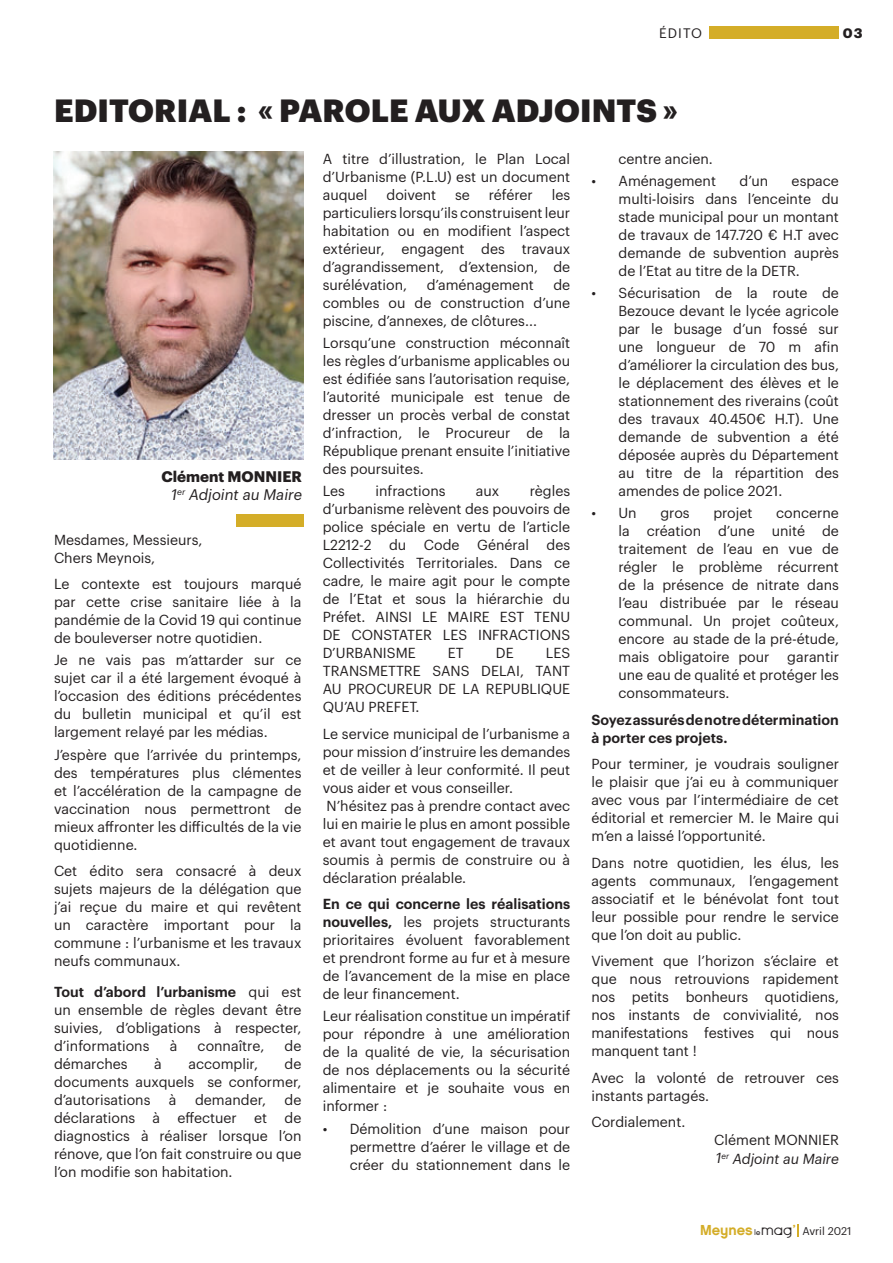
<style>
.page{position:relative;width:893px;height:1263px;background:#fff}
.page>*{position:absolute;margin:0;border:0;box-sizing:border-box;transform-origin:0 0}
.t1{font:900 31.5px "Graphik";letter-spacing:.005em;color:#231f20}
.t2{font:italic 15px/18px "Graphik";color:#231f20;text-align:right}
.t3{font:14.4px "Chalet New York Nineteen Eighty";color:#d4ad28}
.t4{font:14.25px/18px "Graphik";color:#231f20;text-align:justify}
.t5{font:600 14.25px/18px "Graphik";color:#231f20}
.t6{font:italic 14.25px/18.1px "Graphik";color:#231f20}
.t7{font:13.5px "Graphik";letter-spacing:.075em;color:#231f20}
.t8{font:700 13.5px "Graphik";color:#231f20}
.t9{font:10.95px "Graphik";color:#231f20}
.s1{font-weight:700;font-style:normal}
.s2{font-weight:600}
.s3{font-style:normal}
.s4{font-family:"Harry Plain";font-size:7.95px;color:#231f20}
.s5{font-family:"Seraphic Organism";font-size:13.5px;color:#231f20}
</style>
<div class="page">
<svg style="left:798px;top:1224px;width:1px;height:13px"></svg>
<div style="left:709px;top:26px;width:130px;height:13px;background:#d4ad28"></div>
<div style="left:236px;top:514px;width:67px;height:12px;background:#d4ad28"></div>
<img style="left:53px;top:152px;width:250px;height:307px">
<p class="t7" style="left:659px;top:23px;width:44px">ÉDITO</p>
<p class="t8" style="left:843px;top:23px;width:21px">03</p>
<h1 class="t1" style="left:54px;top:86px;width:625px">EDITORIAL : « PAROLE AUX ADJOINTS »</h1>
<p class="t2" style="left:162px;top:466px;width:142px"><span class="s1">Clément MONNIER<br></span>1<sup>er</sup> Adjoint au Maire</p>
<p class="t4" style="left:54px;top:529px;width:150px">Mesdames, Messieurs,<br>Chers Meynois,</p>
<p class="t4" style="left:54px;top:574px;width:249px">Le contexte est toujours marqué par cette crise sanitaire liée à la pandémie de la Covid 19 qui continue de bouleverser notre quotidien.</p>
<p class="t4" style="left:54px;top:650px;width:249px">Je ne vais pas m’attarder sur ce sujet car il a été largement évoqué à l’occasion des éditions précédentes du bulletin municipal et qu’il est largement relayé par les médias.</p>
<p class="t4" style="left:54px;top:744px;width:249px">J’espère que l’arrivée du printemps, des températures plus clémentes et l’accélération de la campagne de vaccination nous permettront de mieux affronter les difficultés de la vie quotidienne.</p>
<p class="t4" style="left:54px;top:861px;width:249px">Cet édito sera consacré à deux sujets majeurs de la délégation que j’ai reçue du maire et qui revêtent un caractère important pour la commune : l’urbanisme et les travaux neufs communaux.</p>
<p class="t4" style="left:54px;top:981px;width:249px"><span class="s2">Tout d’abord l’urbanisme</span> qui est un ensemble de règles devant être suivies, d’obligations à respecter, d’informations</p>
<p class="t4" style="left:170px;top:1035px;width:9px">à</p>
<p class="t4" style="left:198px;top:1035px;width:68px">connaître,</p>
<p class="t4" style="left:285px;top:1035px;width:18px">de</p>
<p class="t4" style="left:54px;top:1053px;width:75px">démarches</p>
<p class="t4" style="left:154px;top:1053px;width:9px">à</p>
<p class="t4" style="left:188px;top:1053px;width:71px">accomplir,</p>
<p class="t4" style="left:54px;top:1053px;width:249px;text-indent:231px">de documents auxquels se conformer, d’autorisations</p>
<p class="t4" style="left:54px;top:1089px;width:249px;text-indent:231px">de déclarations à effectuer et de diagnostics à réaliser lorsque l’on rénove, que l’on fait construire ou que l’on modifie son habitation.</p>
<p class="t4" style="left:169px;top:1089px;width:9px">à</p>
<p class="t4" style="left:195px;top:1089px;width:73px">demander,</p>
<p class="t4" style="left:323px;top:148px;width:249px">A titre d’illustration, le Plan Local d’Urbanisme (P.L.U) est un document auquel</p>
<p class="t4" style="left:386px;top:184px;width:51px">doivent</p>
<p class="t4" style="left:455px;top:184px;width:16px">se</p>
<p class="t4" style="left:489px;top:184px;width:46px">référer</p>
<p class="t4" style="left:323px;top:184px;width:249px;text-indent:229px">les particuliers lorsqu’ils construisent leur habitation ou en modifient l’aspect extérieur, engagent des travaux d’agrandissement, d’extension, de surélévation,</p>
<p class="t4" style="left:323px;top:274px;width:249px;text-indent:231px">de combles ou de construction d’une piscine, d’annexes, de clôtures...</p>
<p class="t4" style="left:323px;top:332px;width:249px">Lorsqu’une construction méconnaît les règles d’urbanisme applicables ou est édifiée sans l’autorisation requise, l’autorité municipale est tenue de dresser un procès verbal de constat d’infraction, le Procureur de la République prenant ensuite l’initiative des poursuites.</p>
<p class="t4" style="left:323px;top:481px;width:24px">Les</p>
<p class="t4" style="left:375px;top:481px;width:72px">infractions</p>
<p class="t4" style="left:476px;top:481px;width:25px">aux</p>
<p class="t4" style="left:427px;top:274px;width:108px">d’aménagement</p>
<p class="t4" style="left:323px;top:481px;width:249px;text-indent:207px">règles d’urbanisme relèvent des pouvoirs de police spéciale en vertu de l’article L2212-2 du Code Général des Collectivités Territoriales. Dans ce cadre, le maire agit pour le compte de l’Etat et sous la hiérarchie du Préfet. AINSI LE MAIRE EST TENU DE CONSTATER LES INFRACTIONS D’URBANISME</p>
<p class="t4" style="left:323px;top:643px;width:249px;text-indent:223px">LES TRANSMETTRE SANS DELAI, TANT AU PROCUREUR DE LA REPUBLIQUE QU’AU PREFET.</p>
<p class="t4" style="left:323px;top:723px;width:249px;text-align:left">Le service municipal de l’urbanisme a pour mission d’instruire les demandes et de veiller à leur conformité. Il peut vous aider et vous conseiller.<br>N’hésitez pas à prendre contact avec lui en mairie le plus en amont possible et avant tout engagement de travaux soumis à permis de construire ou à déclaration préalable.</p>
<p class="t4" style="left:323px;top:894px;width:249px"><span class="s2">En ce qui concerne les réalisations nouvelles,</span> les projets structurants prioritaires évoluent favorablement et prendront forme au fur et à mesure de l’avancement de la mise en place de leur financement.</p>
<p class="t4" style="left:323px;top:1006px;width:249px">Leur réalisation constitue un impératif pour répondre à une amélioration de la qualité de vie, la sécurisation de nos déplacements ou la sécurité alimentaire et je souhaite vous en informer :</p>
<p class="t4" style="left:350px;top:1118px;width:222px;text-indent:-27px">• Démolition d’une maison pour permettre d’aérer le village et de créer du stationnement dans le</p>
<p class="t4" style="left:448px;top:643px;width:17px">ET</p>
<p class="t4" style="left:496px;top:643px;width:19px">DE</p>
<p class="t4" style="left:618px;top:148px;width:96px">centre ancien.</p>
<p class="t4" style="left:591px;top:170px;width:126px">• Aménagement</p>
<p class="t4" style="left:739px;top:170px;width:30px">d’un</p>
<p class="t4" style="left:618px;top:170px;width:222px;text-indent:173px">espace multi-loisirs dans l’enceinte du stade municipal pour un montant de travaux de 147.720 € H.T avec demande de subvention auprès de l’Etat au titre de la DETR.</p>
<p class="t4" style="left:618px;top:283px;width:222px;text-indent:-27px">• Sécurisation de la route de Bezouce devant le lycée agricole par le busage d’un fossé sur une longueur de 70 m afin d’améliorer la circulation des bus, le déplacement des élèves et le stationnement des riverains (coût des travaux 40.450€ H.T). Une demande de subvention a été déposée auprès du Département au titre de la répartition des amendes de police 2021.</p>
<p class="t4" style="left:591px;top:503px;width:47px">• Un</p>
<p class="t4" style="left:660px;top:503px;width:31px">gros</p>
<p class="t4" style="left:713px;top:503px;width:41px">projet</p>
<p class="t4" style="left:618px;top:503px;width:222px;text-indent:158px">concerne la création d’une unité de traitement de l’eau en vue de régler le problème récurrent de la présence de nitrate dans l’eau distribuée par le réseau communal. Un projet coûteux, encore au stade de la pré-étude, mais obligatoire pour</p>
<p class="t4" style="left:618px;top:647px;width:222px;text-indent:169px">garantir une eau de qualité et protéger les consommateurs.</p>
<p class="t5" style="left:591px;top:709px;width:249px">Soyez assurés de notre détermination à porter ces projets.</p>
<p class="t4" style="left:591px;top:754px;width:249px">Pour terminer, je voudrais souligner le plaisir que j’ai eu à communiquer avec vous par l’intermédiaire de cet éditorial et remercier M. le Maire qui m’en a laissé l’opportunité.</p>
<p class="t4" style="left:591px;top:852px;width:249px">Dans notre quotidien, les élus, les agents communaux, l’engagement associatif et le bénévolat font tout leur possible pour rendre le service que l’on doit au public.</p>
<p class="t4" style="left:591px;top:951px;width:249px">Vivement que l’horizon s’éclaire et que nous retrouvions rapidement nos petits bonheurs quotidiens, nos instants de convivialité, nos manifestations festives qui nous manquent tant !</p>
<p class="t4" style="left:591px;top:1067px;width:249px">Avec la volonté de retrouver ces instants partagés.</p>
<p class="t4" style="left:591px;top:1112px;width:95px">Cordialement.</p>
<p class="t6" style="left:714px;top:1130px;width:126px"><span class="s3">Clément MONNIER<br></span>1<sup>er</sup> Adjoint au Maire</p>
<p class="t3" style="left:700px;top:1221px;width:97px">Meynes <span class="s4">le</span><span class="s5">Mag</span><sup>’</sup></p>
<p class="t9" style="left:802px;top:1222px;width:51px">Avril 2021</p>
</div>
